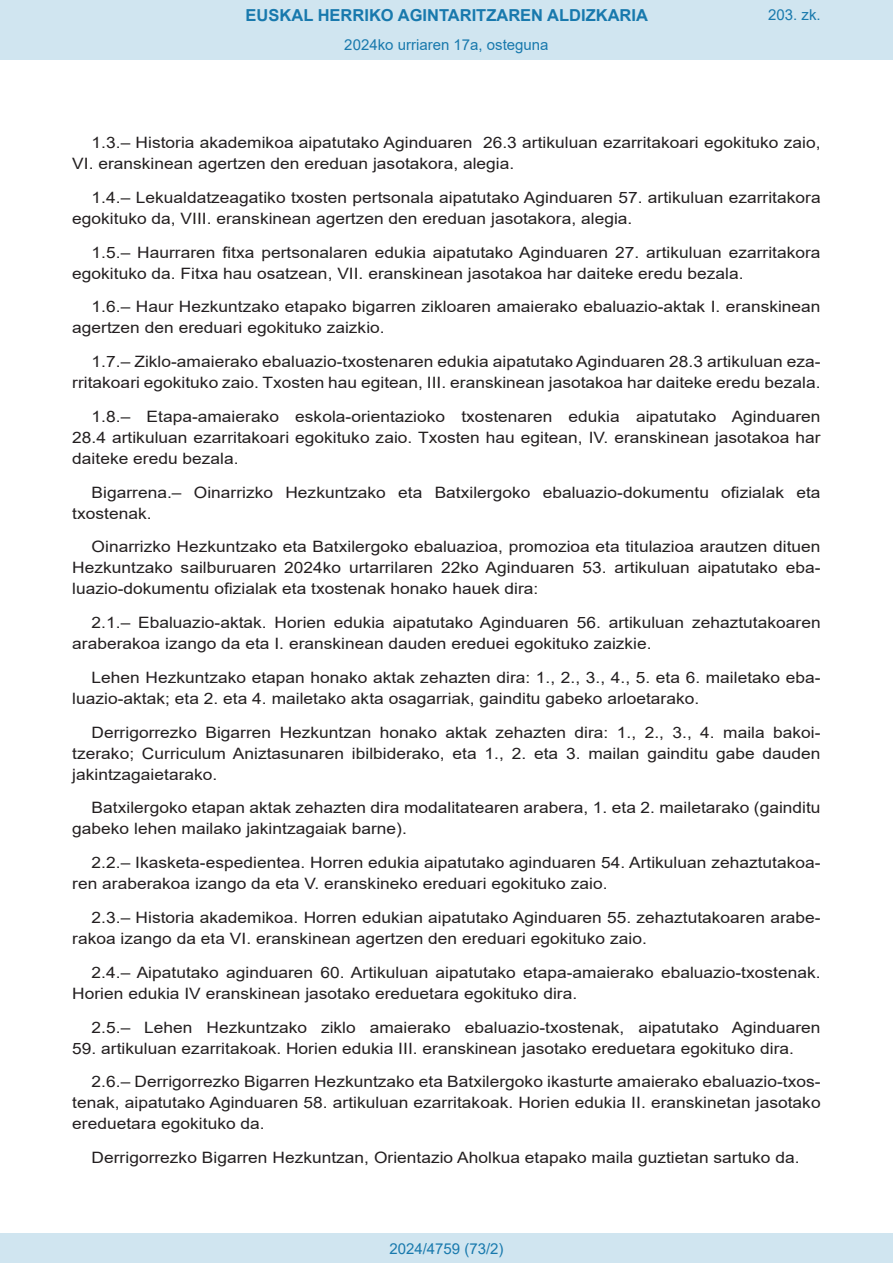
<style>
.page{position:relative;width:893px;height:1263px;background:#fff}
.page>*{position:absolute;margin:0;border:0;box-sizing:border-box;transform-origin:0 0}
.t1{font:700 16.5px "Arial";color:#1879ad}
.BOPVDetalle{font:15.6px/21px "Arial";color:#231f20;scale:1.11 1}
.Paginacion_Centro{font:15px "Arial";color:#1879ad}
</style>
<div class="page">
<div style="left:0;top:0;width:893px;height:60px;background:#d0e5f0"></div>
<div style="left:0;top:1233px;width:893px;height:30px;background:#d0e5f0"></div>
<p class="t1" style="left:246px;top:3px;width:404px">EUSKAL HERRIKO AGINTARITZAREN ALDIZKARIA</p>
<p class="Paginacion_Centro" style="left:344px;top:35px;width:206px">2024ko urriaren 17a, osteguna</p>
<p class="Paginacion_Centro" style="left:768px;top:5px;width:54px">203. zk.</p>
<p class="BOPVDetalle" style="left:72px;top:132px;width:676px;text-indent:19px">1.3.– Historia akademikoa aipatutako Aginduaren 26.3 artikuluan ezarritakoari egokituko zaio,<br>VI. eranskinean agertzen den ereduan jasotakora, alegia.</p>
<p class="BOPVDetalle" style="left:72px;top:187px;width:676px;text-indent:19px">1.4.– Lekualdatzeagatiko txosten pertsonala aipatutako Aginduaren 57. artikuluan ezarritakora egokituko da, VIII. eranskinean agertzen den ereduan jasotakora, alegia.</p>
<p class="BOPVDetalle" style="left:72px;top:242px;width:676px;text-indent:19px">1.5.– Haurraren fitxa pertsonalaren edukia aipatutako Aginduaren 27. artikuluan ezarritakora egokituko da. Fitxa hau osatzean, VII. eranskinean jasotakoa har daiteke eredu bezala.</p>
<p class="BOPVDetalle" style="left:72px;top:296px;width:676px;text-indent:19px">1.6.– Haur Hezkuntzako etapako bigarren zikloaren amaierako ebaluazio-aktak I. eranskinean agertzen den ereduari egokituko zaizkio.</p>
<p class="BOPVDetalle" style="left:72px;top:351px;width:676px;text-align:right">1.7.– Ziklo-amaierako ebaluazio-txostenaren edukia aipatutako Aginduaren 28.3 artikuluan eza&shy;rritakoari egokituko zaio. Txosten hau egitean, III. eranskinean jasotakoa har daiteke eredu bezala.</p>
<p class="BOPVDetalle" style="left:72px;top:406px;width:676px;text-align:justify;text-indent:19px">1.8.– Etapa-amaierako eskola-orientazioko txostenaren edukia aipatutako Aginduaren 28.4 artikuluan ezarritakoari egokituko zaio. Txosten hau egitean, IV. eranskinean jasotakoa har daiteke eredu bezala.</p>
<p class="BOPVDetalle" style="left:72px;top:482px;width:676px;text-indent:19px">Bigarrena.– Oinarrizko Hezkuntzako eta Batxilergoko ebaluazio-dokumentu ofizialak eta txostenak.</p>
<p class="BOPVDetalle" style="left:72px;top:536px;width:676px;text-align:justify;text-indent:19px">Oinarrizko Hezkuntzako eta Batxilergoko ebaluazioa, promozioa eta titulazioa arautzen dituen Hezkuntzako sailburuaren 2024ko urtarrilaren 22ko Aginduaren 53. artikuluan aipatutako eba&shy;luazio-dokumentu ofizialak eta txostenak honako hauek dira:</p>
<p class="BOPVDetalle" style="left:72px;top:612px;width:676px;text-indent:19px">2.1.– Ebaluazio-aktak. Horien edukia aipatutako Aginduaren 56. artikuluan zehaztutakoaren araberakoa izango da eta I. eranskinean dauden ereduei egokituko zaizkie.</p>
<p class="BOPVDetalle" style="left:72px;top:667px;width:676px;text-indent:19px">Lehen Hezkuntzako etapan honako aktak zehazten dira: 1., 2., 3., 4., 5. eta 6. mailetako eba&shy;luazio-aktak; eta 2. eta 4. mailetako akta osagarriak, gainditu gabeko arloetarako.</p>
<p class="BOPVDetalle" style="left:72px;top:722px;width:676px;text-align:justify;text-indent:19px">Derrigorrezko Bigarren Hezkuntzan honako aktak zehazten dira: 1., 2., 3., 4. maila bakoi&shy;tzerako; Curriculum Aniztasunaren ibilbiderako, eta 1., 2. eta 3. mailan gainditu gabe dauden jakintzagaietarako.</p>
<p class="BOPVDetalle" style="left:72px;top:797px;width:676px;text-indent:19px">Batxilergoko etapan aktak zehazten dira modalitatearen arabera, 1. eta 2. mailetarako (gainditu gabeko lehen mailako jakintzagaiak barne).</p>
<p class="BOPVDetalle" style="left:72px;top:852px;width:676px;text-indent:19px">2.2.– Ikasketa-espedientea. Horren edukia aipatutako aginduaren 54. Artikuluan zehaztutakoa&shy;ren araberakoa izango da eta V. eranskineko ereduari egokituko zaio.</p>
<p class="BOPVDetalle" style="left:72px;top:907px;width:676px;text-indent:19px">2.3.– Historia akademikoa. Horren edukian aipatutako Aginduaren 55. zehaztutakoaren arabe&shy;rakoa izango da eta VI. eranskinean agertzen den ereduari egokituko zaio.</p>
<p class="BOPVDetalle" style="left:72px;top:962px;width:676px;text-indent:19px">2.4.– Aipatutako aginduaren 60. Artikuluan aipatutako etapa-amaierako ebaluazio-txostenak.<br>Horien edukia IV eranskinean jasotako ereduetara egokituko dira.</p>
<p class="BOPVDetalle" style="left:92px;top:1016px;width:658px">2.5.– Lehen Hezkuntzako ziklo amaierako ebaluazio-txostenak, aipatutako Aginduaren</p>
<p class="BOPVDetalle" style="left:72px;top:1037px;width:652px">59. artikuluan ezarritakoak. Horien edukia III. eranskinean jasotako ereduetara egokituko dira.</p>
<p class="BOPVDetalle" style="left:72px;top:1071px;width:676px;text-align:justify;text-indent:19px">2.6.– Derrigorrezko Bigarren Hezkuntzako eta Batxilergoko ikasturte amaierako ebaluazio-txos&shy;tenak, aipatutako Aginduaren 58. artikuluan ezarritakoak. Horien edukia II. eranskinetan jasotako ereduetara egokituko da.</p>
<p class="BOPVDetalle" style="left:92px;top:1147px;width:639px">Derrigorrezko Bigarren Hezkuntzan, Orientazio Aholkua etapako maila guztietan sartuko da.</p>
<p class="Paginacion_Centro" style="left:389px;top:1238px;width:116px">2024/4759 (73/2)</p>
</div>
